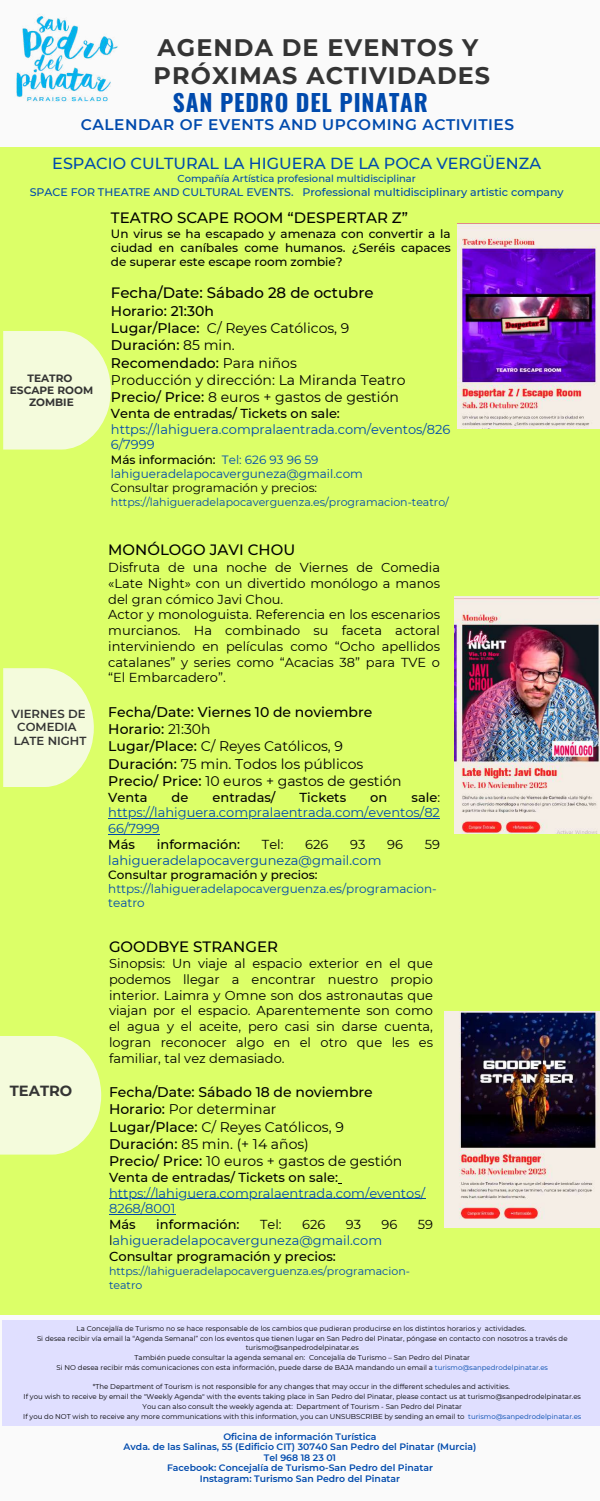
<style>
.page{position:relative;width:600px;height:1501px;background:#fff}
.page>*{position:absolute;margin:0;border:0;box-sizing:border-box;transform-origin:0 0}
.t1{font:700 23.9px/28.5px "Montserrat";letter-spacing:.045em;color:#343434}
.t2{font:700 23.4px "Oswald";letter-spacing:.035em;color:#004aad}
.t3{font:500 16px "Montserrat";color:#004aad}
.t4{font:600 15.4px "Montserrat";letter-spacing:.035em;color:#004aad}
.t5{font:500 15px "Montserrat";color:#000}
.t6{font:700 14.7px "Montserrat";color:#343434}
.t7{font:500 14px/17.2px "Montserrat";color:#000}
.t8{font:14px/17.2px "Montserrat";color:#000}
.t9{font:13px/15.8px "Montserrat";color:#000}
.t10{font:13px/15.8px "Montserrat";color:#004aad}
.t11{font:500 13px "Montserrat";color:#000}
.t12{font:500 12px/14.2px "Montserrat";color:#000;text-align:justify}
.t13{font:12px/14.2px "Montserrat";color:#004aad}
.t14{font:12px "Montserrat";color:#000}
.t15{font:600 11.7px/13.5px "Montserrat";color:#343434}
.t16{font:11px/13.5px "Montserrat";color:#004aad}
.t17{font:500 11px "Montserrat";color:#004aad}
.t18{font:700 10.6px/12px "Montserrat";color:#343434;text-align:center}
.t19{font:500 10px "Montserrat";color:#004aad}
.t20{font:600 9.3px/10.5px "Montserrat";color:#004aad;text-align:center}
.t21{font:7px/9.8px "Montserrat";color:#000;text-align:center}
.s1{font-weight:500}
.s2{font-weight:500;color:#000}
.s3{font-weight:400}
.s4{color:#000}
.s5{color:#004aad}
</style>
<div class="page">
<div style="left:0;top:0;width:600px;height:1500px;background:#fafafa"></div>
<img style="left:16px;top:16px;width:102px;height:86px">
<div style="left:0;top:481px;width:600px;height:457px;background:#dcff68"></div>
<svg style="left:3px;top:668px;width:157px;height:167px"></svg>
<hr style="left:108px;top:818px;width:332px;height:1px;background:#004aad">
<hr style="left:108px;top:833px;width:52px;height:1px;background:#004aad">
<img style="left:455px;top:596px;width:145px;height:237px">
<div style="left:2px;top:1320px;width:598px;height:105px;background:#e0dfff"></div>
<div style="left:0;top:147px;width:600px;height:377px;background:#dcff68"></div>
<svg style="left:3px;top:331px;width:108px;height:118px"></svg>
<img style="left:458px;top:224px;width:142px;height:204px">
<div style="left:0;top:938px;width:600px;height:376px;background:#dcff68"></div>
<img style="left:444px;top:1011px;width:156px;height:215px">
<hr style="left:109px;top:1198px;width:316px;height:1px;background:#004aad">
<hr style="left:109px;top:1213px;width:66px;height:1px;background:#004aad">
<svg style="left:0;top:1036px;width:101px;height:118px"></svg>
<h1 class="t1" style="left:154px;top:33px;width:338px">AGENDA DE EVENTOS Y<br>PRÓXIMAS ACTIVIDADES</h1>
<h2 class="t2" style="left:173px;top:84px;width:257px">SAN PEDRO DEL PINATAR</h2>
<h3 class="t4" style="left:81px;top:115px;width:435px">CALENDAR OF EVENTS AND UPCOMING ACTIVITIES</h3>
<h3 class="t3" style="left:52px;top:153px;width:490px">ESPACIO CULTURAL LA HIGUERA DE LA POCA VERGÜENZA</h3>
<h3 class="t19" style="left:177px;top:172px;width:240px">Compañía Artística profesional multidisciplinar</h3>
<h3 class="t17" style="left:30px;top:185px;width:536px">SPACE FOR THEATRE AND CULTURAL EVENTS. Professional multidisciplinary artistic company</h3>
<h3 class="t18" style="left:10px;top:372px;width:85px">TEATRO<br>ESCAPE ROOM<br>ZOMBIE</h3>
<h3 class="t15" style="left:12px;top:706px;width:76px">VIERNES DE<br>COMEDIA<br>LATE NIGHT</h3>
<h3 class="t6" style="left:10px;top:1081px;width:64px">TEATRO</h3>
<h3 class="t5" style="left:111px;top:208px;width:299px">TEATRO SCAPE ROOM “DESPERTAR Z”</h3>
<h3 class="t12" style="left:111px;top:226px;width:341px">Un virus se ha escapado y amenaza con convertir a la ciudad en caníbales come humanos. ¿Seréis capaces de superar este escape room zombie?</h3>
<h3 class="t5" style="left:111px;top:283px;width:264px">Fecha/Date: Sábado 28 de octubre</h3>
<h3 class="t8" style="left:111px;top:302px;width:296px"><span class="s1">Horario: 21:30h<br>Lugar/Place:</span> C/ Reyes Católicos, 9<br><span class="s1">Duración:</span> 85 min.<br><span class="s1">Recomendado:</span> Para niños<br>Producción y dirección: La Miranda Teatro<br><span class="s1">Precio/ Price:</span> 8 euros + gastos de gestión</h3>
<h3 class="t11" style="left:111px;top:405px;width:230px">Venta de entradas/ Tickets on sale:</h3>
<h3 class="t10" style="left:111px;top:421px;width:341px">https://lahiguera.compralaentrada.com/eventos/826<br>6/7999</h3>
<h3 class="t13" style="left:111px;top:452px;width:253px"><span class="s2">Más información:</span> Tel: 626 93 96 59 lahigueradelapocaverguneza@gmail.com</h3>
<h3 class="t14" style="left:111px;top:480px;width:208px">Consultar programación y precios:</h3>
<h3 class="t16" style="left:111px;top:495px;width:339px">https://lahigueradelapocaverguenza.es/programacion-teatro/</h3>
<h3 class="t5" style="left:108px;top:541px;width:188px">MONÓLOGO JAVI CHOU</h3>
<p class="t9" style="left:108px;top:559px;width:333px">Disfruta de una noche de Viernes de Comedia «Late Night» con un divertido monólogo a manos del gran cómico Javi Chou.<br>Actor y monologuista. Referencia en los escenarios murcianos. Ha combinado su faceta actoral interviniendo en películas como “Ocho apellidos catalanes” y series como “Acacias 38” para TVE o “El Embarcadero”.</p>
<h3 class="t7" style="left:108px;top:703px;width:295px">Fecha/Date: Viernes 10 de noviembre Horario: <span class="s3">21:30h<br></span>Lugar/Place: <span class="s3">C/ Reyes Católicos, 9<br></span>Duración: <span class="s3">75 min. Todos los públicos </span>Precio/ Price: <span class="s3">10 euros + gastos de gestión</span></h3>
<h3 class="t11" style="left:108px;top:789px;width:41px">Venta</h3>
<h3 class="t11" style="left:172px;top:789px;width:18px">de</h3>
<h3 class="t11" style="left:213px;top:789px;width:65px">entradas/</h3>
<h3 class="t11" style="left:300px;top:789px;width:48px">Tickets</h3>
<h3 class="t11" style="left:370px;top:789px;width:19px">on</h3>
<h3 class="t10" style="left:108px;top:789px;width:333px;text-align:justify;text-indent:303px"><span class="s2">sale</span><span class="s4">: </span>https://lahiguera.compralaentrada.com/eventos/82<br>66/7999</h3>
<h3 class="t11" style="left:108px;top:836px;width:28px">Más</h3>
<h3 class="t11" style="left:157px;top:836px;width:85px">información:</h3>
<h3 class="t9" style="left:262px;top:836px;width:23px">Tel:</h3>
<h3 class="t9" style="left:305px;top:836px;width:25px">626</h3>
<h3 class="t9" style="left:350px;top:836px;width:17px">93</h3>
<h3 class="t9" style="left:387px;top:836px;width:17px">96</h3>
<h3 class="t9" style="left:425px;top:836px;width:17px">59</h3>
<h3 class="t10" style="left:108px;top:852px;width:275px">lahigueradelapocaverguneza@gmail.com</h3>
<h3 class="t12" style="left:108px;top:867px;width:211px">Consultar programación y precios:</h3>
<h3 class="t13" style="left:108px;top:881px;width:330px">https://lahigueradelapocaverguenza.es/programacion&shy;teatro</h3>
<h3 class="t5" style="left:109px;top:936px;width:170px">GOODBYE STRANGER</h3>
<p class="t9" style="left:109px;top:955px;width:325px;text-align:justify">Sinopsis: Un viaje al espacio exterior en el que podemos llegar a encontrar nuestro propio interior. Laimra y Omne son dos astronautas que viajan por el espacio. Aparentemente son como el agua y el aceite, pero casi sin darse cuenta, logran reconocer algo en el otro que les es familiar, tal vez demasiado.</p>
<h3 class="t7" style="left:109px;top:1083px;width:295px">Fecha/Date: Sábado 18 de noviembre Horario: <span class="s3">Por determinar<br></span>Lugar/Place: <span class="s3">C/ Reyes Católicos, 9<br></span>Duración: <span class="s3">85 min. (+ 14 años)<br></span>Precio/ Price: <span class="s3">10 euros + gastos de gestión</span></h3>
<h3 class="t11" style="left:109px;top:1169px;width:230px">Venta de entradas/ Tickets on sale:</h3>
<h3 class="t10" style="left:109px;top:1184px;width:318px">https://lahiguera.compralaentrada.com/eventos/<br>8268/8001</h3>
<h3 class="t11" style="left:109px;top:1216px;width:28px">Más</h3>
<h3 class="t11" style="left:156px;top:1216px;width:85px">información:</h3>
<h3 class="t9" style="left:260px;top:1216px;width:23px">Tel:</h3>
<h3 class="t9" style="left:302px;top:1216px;width:25px">626</h3>
<h3 class="t9" style="left:346px;top:1216px;width:17px">93</h3>
<h3 class="t9" style="left:381px;top:1216px;width:17px">96</h3>
<h3 class="t9" style="left:418px;top:1216px;width:17px">59</h3>
<h3 class="t10" style="left:109px;top:1232px;width:275px"><span class="s4">l</span>ahigueradelapocaverguneza@gmail.com<br><span class="s2">Consultar programación y precios:</span></h3>
<h3 class="t16" style="left:109px;top:1263px;width:302px">https://lahigueradelapocaverguenza.es/programacion&shy;teatro</h3>
<p class="t21" style="left:37px;top:1323px;width:532px">La Concejalía de Turismo no se hace responsable de los cambios que pudieran producirse en los distintos horarios y actividades.<br>Si desea recibir vía email la “Agenda Semanal” con los eventos que tienen lugar en San Pedro del Pinatar, póngase en contacto con nosotros a través de turismo@sanpedrodelpinatar.es<br>También puede consultar la agenda semanal en: Concejalía de Turismo – San Pedro del Pinatar<br>Si NO desea recibir más comunicaciones con esta información, puede darse de BAJA mandando un email a <span class="s5">turismo@sanpedrodelpinatar.es</span></p>
<p class="t21" style="left:23px;top:1381px;width:560px">*The Department of Tourism is not responsible for any changes that may occur in the different schedules and activities.<br>If you wish to receive by email the "Weekly Agenda" with the events taking place in San Pedro del Pinatar, please contact us at turismo@sanpedrodelpinatar.es You can also consult the weekly agenda at: Department of Tourism - San Pedro del Pinatar<br>If you do NOT wish to receive any more communications with this information, you can UNSUBSCRIBE by sending an email to <span class="s5">turismo@sanpedrodelpinatar.es</span></p>
<h3 class="t20" style="left:124px;top:1430px;width:354px">Oficina de información Turística<br>Avda. de las Salinas, 55 (Edificio CIT) 30740 San Pedro del Pinatar (Murcia)<br>Tel 968 18 23 01<br>Facebook: Concejalía de Turismo-San Pedro del Pinatar<br>Instagram: Turismo San Pedro del Pinatar</h3>
</div>
